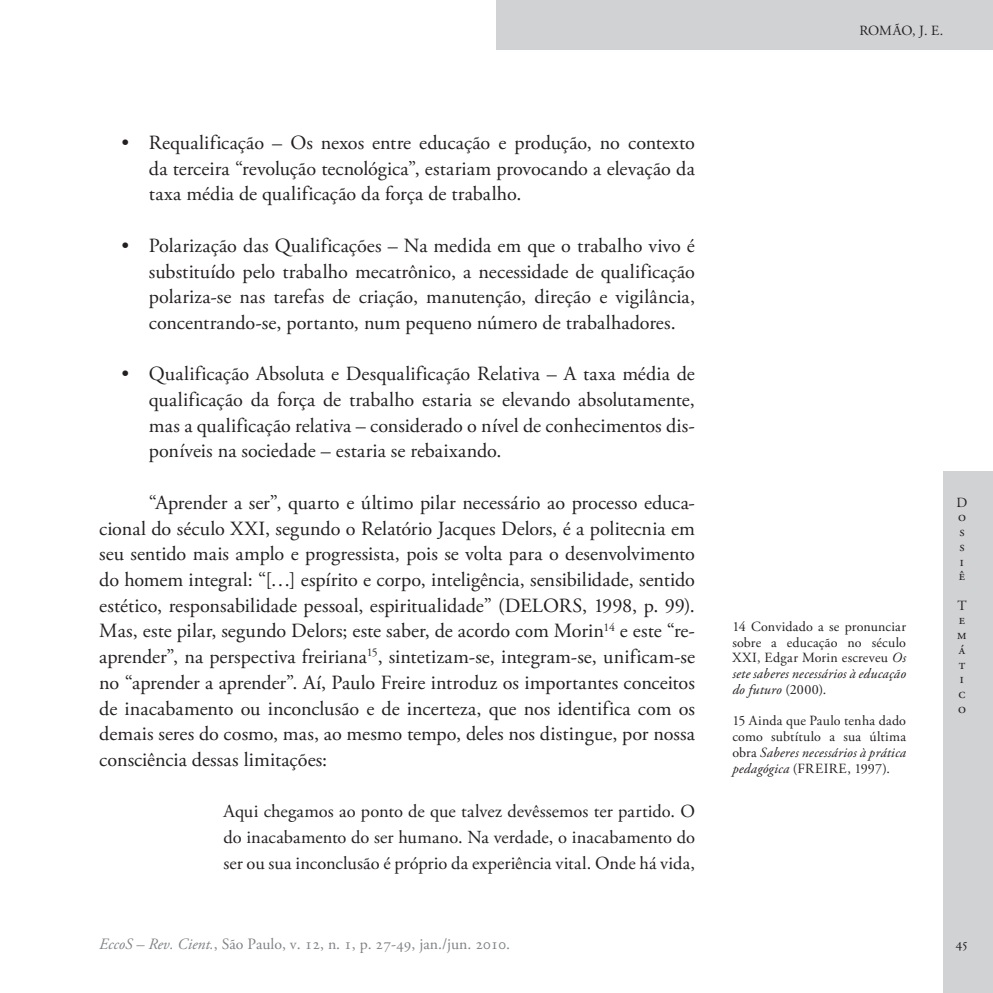
<style>
.page{position:relative;width:993px;height:993px;background:#fff}
.page>*{position:absolute;margin:0;border:0;box-sizing:border-box;transform-origin:0 0}
.Ec_Normal{font:20.12px/25.7px "Adobe Garamond Pro";letter-spacing:-.005em;color:#231f20;text-align:justify}
.Ec_Normal_-_com_boli{font:20.12px/25.7px "Adobe Garamond Pro";letter-spacing:.005em;color:#231f20;text-align:justify}
.Ec_Normal_-_citação{font:18.38px/25.7px "Adobe Garamond Pro";letter-spacing:.005em;color:#231f20;text-align:justify}
.t1{font:15.75px "Adobe Garamond Pro";color:#808285}
.Ec_Nota{font:14px/14.7px "Adobe Garamond Pro";letter-spacing:.015em;color:#231f20}
.s1{font-style:italic}
</style>
<div class="page">
<div style="left:496px;top:0;width:496px;height:50px;background:#d1d2d4"></div>
<div style="left:943px;top:471px;width:49px;height:521px;background:#d1d2d4"></div>
<p class="Ec_Nota" style="left:859px;top:24px;width:85px">ROMÃO, J. E.</p>
<p class="Ec_Normal_-_com_boli" style="left:149px;top:130px;width:547px;text-indent:-27px">• Requalificação – Os nexos entre educação e produção, no contexto da terceira “revolução tecnológica”, estariam provocando a elevação da taxa média de qualificação da força de trabalho.</p>
<p class="Ec_Normal_-_com_boli" style="left:149px;top:233px;width:547px;text-indent:-27px">• Polarização das Qualificações – Na medida em que o trabalho vivo é substituído pelo trabalho mecatrônico, a necessidade de qualificação polariza-se nas tarefas de criação, manutenção, direção e vigilância, concentrando-se, portanto, num pequeno número de trabalhadores.</p>
<p class="Ec_Normal_-_com_boli" style="left:149px;top:361px;width:547px;text-indent:-27px">• Qualificação Absoluta e Desqualificação Relativa – A taxa média de qualificação da força de trabalho estaria se elevando absolutamente, mas a qualificação relativa – considerado o nível de conhecimentos dis&shy;poníveis na sociedade – estaria se rebaixando.</p>
<p class="Ec_Normal" style="left:99px;top:490px;width:597px;text-indent:50px">“Aprender a ser”, quarto e último pilar necessário ao processo educa&shy;cional do século XXI, segundo o Relatório Jacques Delors, é a politecnia em seu sentido mais amplo e progressista, pois se volta para o desenvolvimento do homem integral: “[…] espírito e corpo, inteligência, sensibilidade, sentido estético, responsabilidade pessoal, espiritualidade” (DELORS, 1998, p. 99).<br>Mas, este pilar, segundo Delors; este saber, de acordo com Morin<sup>14</sup> e este “re&shy;aprender”, na perspectiva freiriana<sup>15</sup>, sintetizam-se, integram-se, unificam-se no “aprender a aprender”. Aí, Paulo Freire introduz os importantes conceitos de inacabamento ou inconclusão e de incerteza, que nos identifica com os demais seres do cosmo, mas, ao mesmo tempo, deles nos distingue, por nossa consciência dessas limitações:</p>
<p class="Ec_Normal_-_citação" style="left:223px;top:799px;width:473px">Aqui chegamos ao ponto de que talvez devêssemos ter partido. O do inacabamento do ser humano. Na verdade, o inacabamento do ser ou sua inconclusão é próprio da experiência vital. Onde há vida,</p>
<p class="t1" style="left:99px;top:934px;width:412px"><span class="s1">EccoS – Rev. Cient.</span>, São Paulo, v. 12, n. 1, p. 27-49, jan./jun. 2010.</p>
<p class="Ec_Nota" style="left:732px;top:618px;width:175px;line-height:15.8px;text-align:justify">14 Convidado a se pronunciar sobre a educação no século XXI, Edgar Morin escreveu <span class="s1">Os sete saberes necessários à educação do futuro</span> (2000).</p>
<p class="Ec_Nota" style="left:732px;top:713px;width:175px;line-height:15.8px;text-align:justify">15 Ainda que Paulo tenha dado como subtítulo a sua última obra <span class="s1">Saberes necessários à prática pedagógica</span> (FREIRE, 1997).</p>
<p class="Ec_Nota" style="left:956px;top:495px;width:12px">D o s s i ê</p>
<p class="Ec_Nota" style="left:956px;top:598px;width:11px">T e m á t i c o</p>
<p class="Ec_Nota" style="left:955px;top:936px;width:14px">45</p>
</div>
